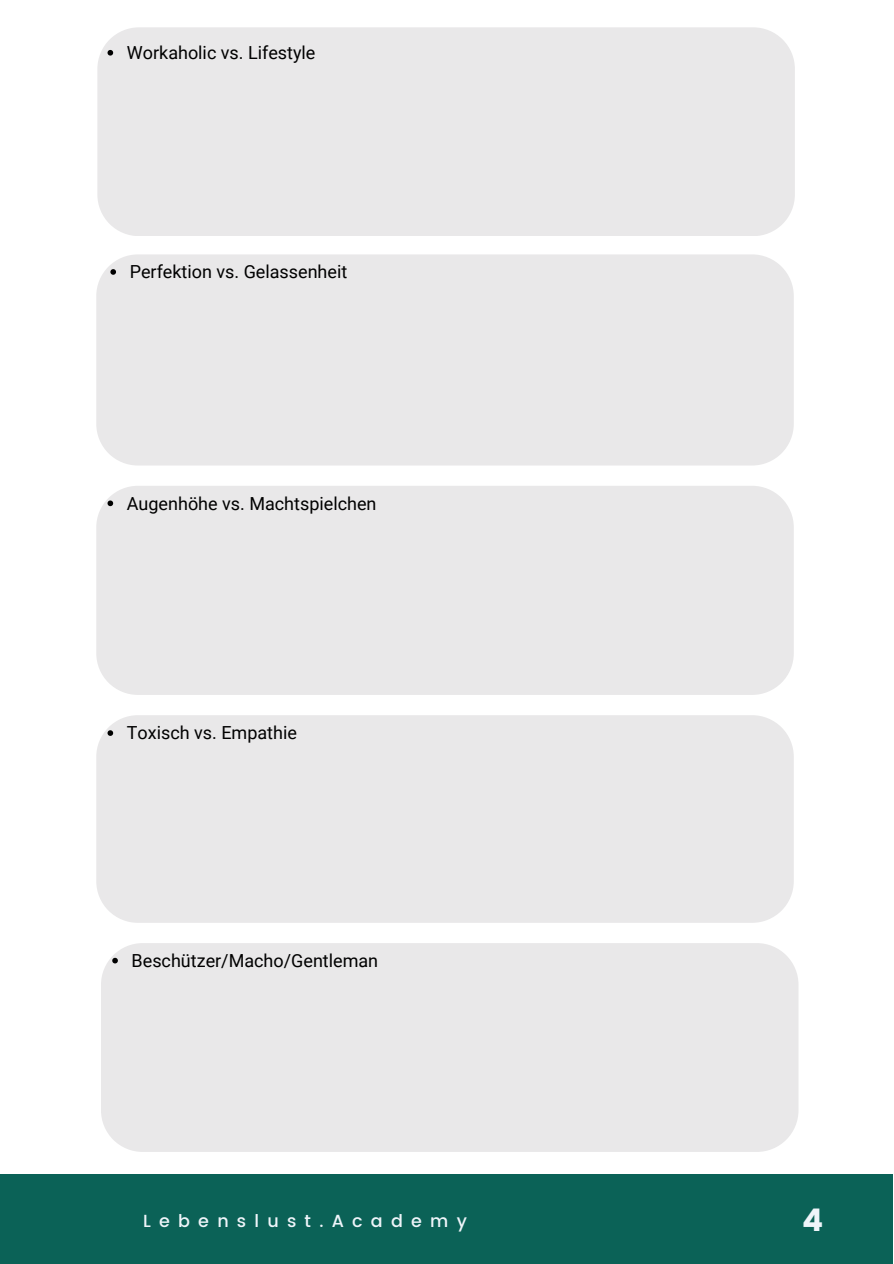
<style>
.page{position:relative;width:894px;height:1264px;background:#fff}
.page>*{position:absolute;margin:0;border:0;box-sizing:border-box;transform-origin:0 0}
.t1{font:31.2px "Poppins";color:#eff5fa}
.t2{font:18px "Roboto";color:#000}
.t3{font:500 17.55px "Poppins";letter-spacing:.47em;color:#eff5fa}
</style>
<div class="page">
<div style="left:0;top:1174px;width:892px;height:89px;background:#0b6257"></div>
<div style="left:97px;top:27px;width:697px;height:209px;background:#e9e8e9"></div>
<svg style="left:107px;top:50px;width:6px;height:6px"></svg>
<div style="left:96px;top:254px;width:697px;height:211px;background:#e9e8e9"></div>
<svg style="left:110px;top:269px;width:6px;height:6px"></svg>
<div style="left:96px;top:486px;width:697px;height:209px;background:#e9e8e9"></div>
<svg style="left:107px;top:500px;width:6px;height:6px"></svg>
<div style="left:96px;top:715px;width:697px;height:207px;background:#e9e8e9"></div>
<svg style="left:107px;top:730px;width:6px;height:6px"></svg>
<div style="left:101px;top:943px;width:697px;height:208px;background:#e9e8e9"></div>
<svg style="left:112px;top:957px;width:6px;height:6px"></svg>
<p class="t2" style="left:127px;top:42px;width:190px">Workaholic vs. Lifestyle</p>
<p class="t2" style="left:130px;top:261px;width:219px">Perfektion vs. Gelassenheit</p>
<p class="t2" style="left:127px;top:493px;width:251px">Augenhöhe vs. Machtspielchen</p>
<h1 class="t2" style="left:127px;top:722px;width:171px">Toxisch vs. Empathie</h1>
<p class="t2" style="left:131px;top:950px;width:248px">Beschützer/Macho/Gentleman</p>
<p class="t3" style="left:143px;top:1210px;width:325px">Lebenslust.Academy</p>
<p class="t1" style="left:801px;top:1201px;width:23px">4</p>
</div>
